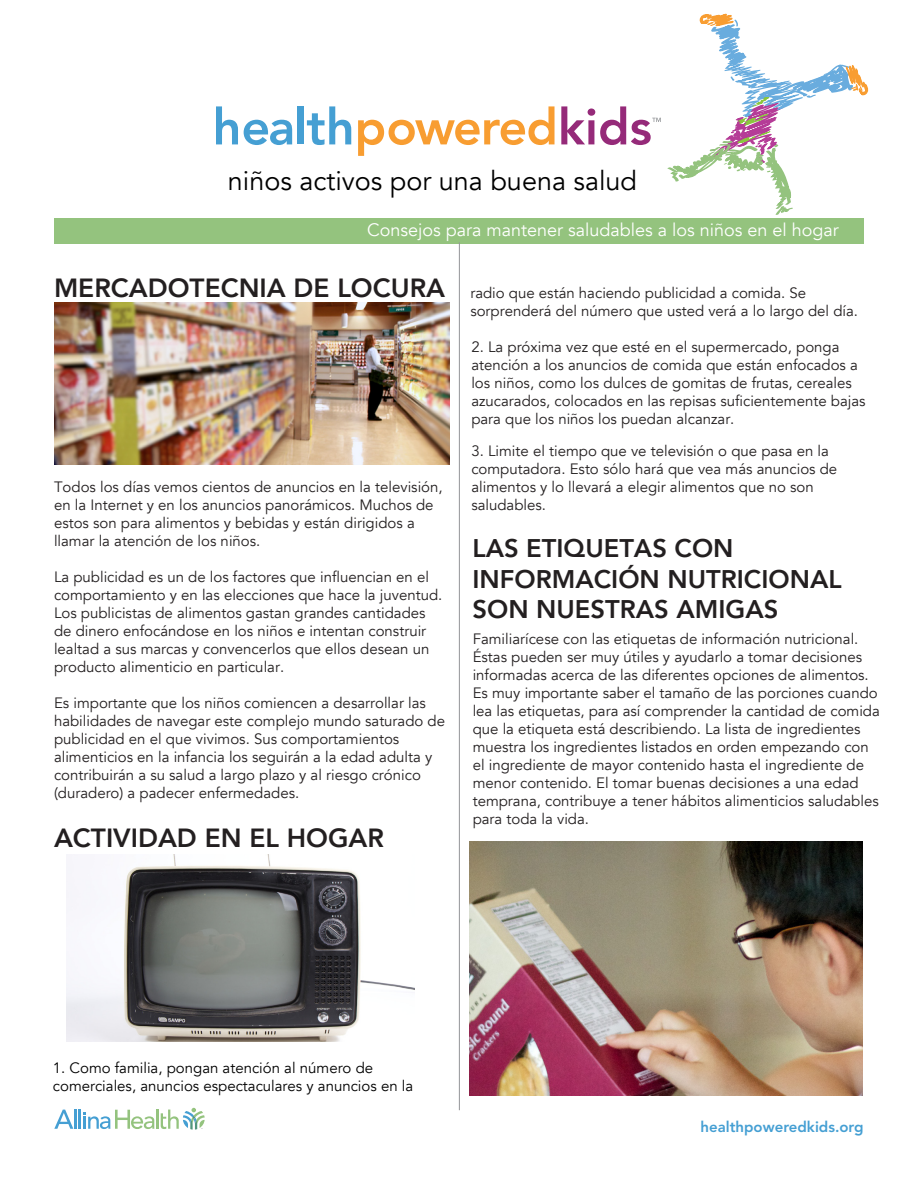
<style>
.page{position:relative;width:918px;height:1188px;background:#fff}
.page>*{position:absolute;margin:0;border:0;box-sizing:border-box;transform-origin:0 0}
.t1{font:27px "Avenir";color:#000}
.t2{font:800 26.25px "Avenir";color:#231f20}
.t3{font:800 25.5px/30.6px "Avenir";color:#231f20}
.t4{font:18px "Avenir";color:#fff}
.t5{font:15px/18px "Avenir";color:#231f20}
.t6{font:15px/18px "Avenir";color:#000}
.t7{font:800 15px "Avenir";color:#459fd3}
</style>
<div class="page">
<img style="left:54px;top:302px;width:395px;height:162px">
<img style="left:470px;top:842px;width:393px;height:254px">
<svg style="left:667px;top:13px;width:202px;height:202px"></svg>
<svg style="left:216px;top:106px;width:22px;height:38px"></svg>
<svg style="left:244px;top:120px;width:48px;height:25px"></svg>
<div style="left:298px;top:106px;width:6px;height:38px;background:#459fd3"></div>
<svg style="left:307px;top:106px;width:44px;height:39px"></svg>
<svg style="left:358px;top:106px;width:197px;height:50px"></svg>
<svg style="left:561px;top:106px;width:100px;height:39px"></svg>
<div style="left:54px;top:218px;width:810px;height:26px;background:#94c37e"></div>
<hr style="left:156px;top:1110px;width:3px;height:19px;background:#94c37e">
<svg style="left:54px;top:1110px;width:100px;height:19px"></svg>
<svg style="left:161px;top:1108px;width:44px;height:22px"></svg>
<hr style="left:459px;top:242px;width:1px;height:868px;background:#939598">
<img style="left:67px;top:855px;width:348px;height:186px">
<h1 class="t1" style="left:228px;top:164px;width:411px">niños activos por una buena salud</h1>
<p class="t4" style="left:367px;top:219px;width:473px">Consejos para mantener saludables a los niños en el hogar</p>
<p class="t2" style="left:54px;top:264px;width:393px">MERCADOTECNIA DE LOCURA</p>
<p class="t5" style="left:54px;top:478px;width:390px">Todos los días vemos cientos de anuncios en la televisión, en la Internet y en los anuncios panorámicos. Muchos de estos son para alimentos y bebidas y están dirigidos a llamar la atención de los niños.</p>
<p class="t5" style="left:54px;top:568px;width:390px">La publicidad es un de los factores que influencian en el comportamiento y en las elecciones que hace la juventud.<br>Los publicistas de alimentos gastan grandes cantidades de dinero enfocándose en los niños e intentan construir lealtad a sus marcas y convencerlos que ellos desean un producto alimenticio en particular.</p>
<p class="t5" style="left:54px;top:694px;width:393px">Es importante que los niños comiencen a desarrollar las habilidades de navegar este complejo mundo saturado de publicidad en el que vivimos. Sus comportamientos alimenticios en la infancia los seguirán a la edad adulta y contribuirán a su salud a largo plazo y al riesgo crónico (duradero) a padecer enfermedades.</p>
<p class="t2" style="left:54px;top:814px;width:332px">ACTIVIDAD EN EL HOGAR</p>
<p class="t5" style="left:470px;top:284px;width:389px">radio que están haciendo publicidad a comida. Se sorprenderá del número que usted verá a lo largo del día.</p>
<p class="t5" style="left:471px;top:338px;width:396px">2. La próxima vez que esté en el supermercado, ponga atención a los anuncios de comida que están enfocados a los niños, como los dulces de gomitas de frutas, cereales azucarados, colocados en las repisas suficientemente bajas para que los niños los puedan alcanzar.</p>
<p class="t5" style="left:471px;top:442px;width:367px">3. Limite el tiempo que ve televisión o que pasa en la computadora. Esto sólo hará que vea más anuncios de alimentos y lo llevará a elegir alimentos que no son saludables.</p>
<p class="t3" style="left:472px;top:531px;width:371px">LAS ETIQUETAS CON<br>INFORMACIÓN NUTRICIONAL<br>SON NUESTRAS AMIGAS</p>
<p class="t5" style="left:473px;top:630px;width:409px">Familiarícese con las etiquetas de información nutricional.<br>Éstas pueden ser muy útiles y ayudarlo a tomar decisiones informadas acerca de las diferentes opciones de alimentos.<br>Es muy importante saber el tamaño de las porciones cuando lea las etiquetas, para así comprender la cantidad de comida que la etiqueta está describiendo. La lista de ingredientes muestra los ingredientes listados en orden empezando con el ingrediente de mayor contenido hasta el ingrediente de menor contenido. El tomar buenas decisiones a una edad temprana, contribuye a tener hábitos alimenticios saludables para toda la vida.</p>
<p class="t6" style="left:53px;top:1059px;width:362px">1. Como familia, pongan atención al número de comerciales, anuncios espectaculares y anuncios en la</p>
<p class="t7" style="left:701px;top:1118px;width:165px">healthpoweredkids.org</p>
</div>
